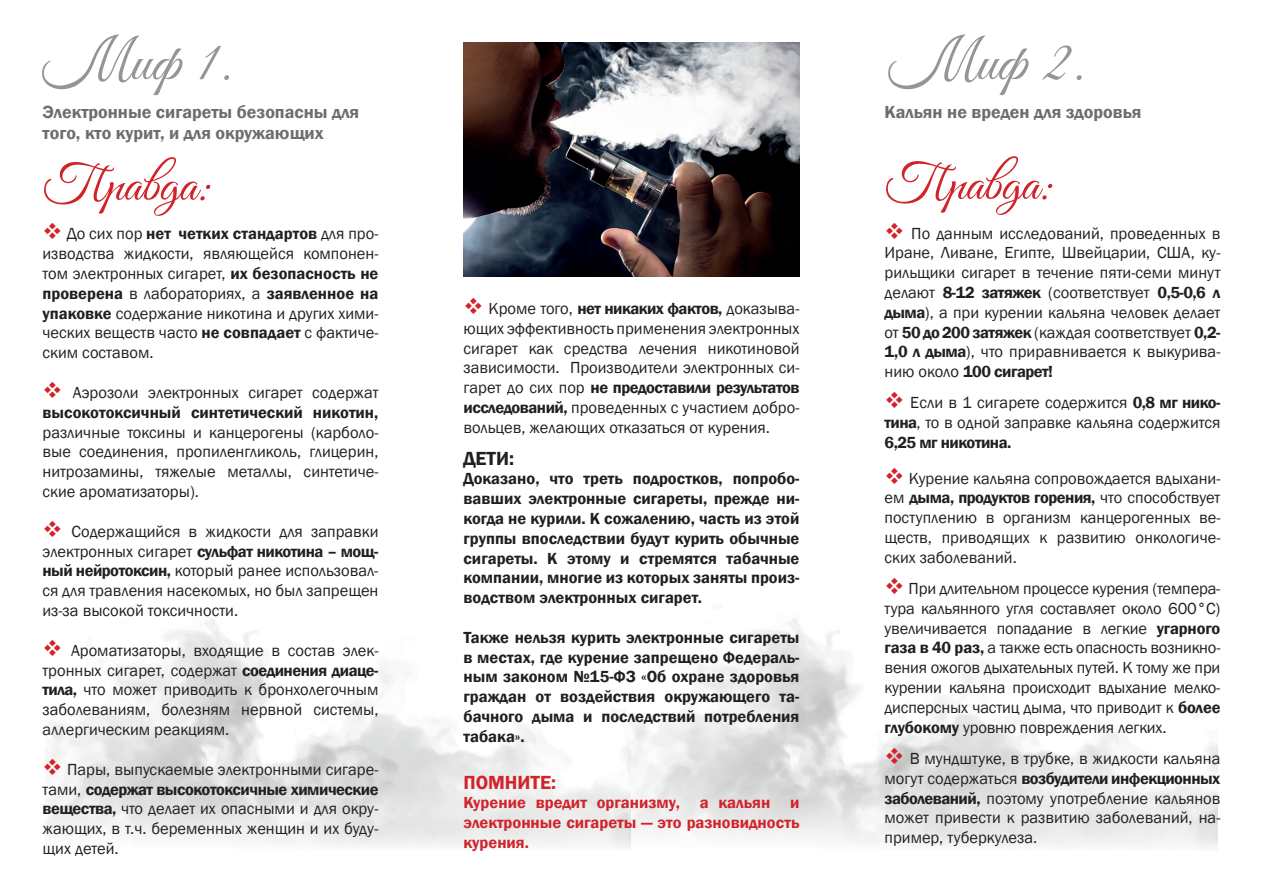
<style>
.page{position:relative;width:1263px;height:893px;background:#fff}
.page>*{position:absolute;margin:0;border:0;box-sizing:border-box;transform-origin:0 0}
.t1{font:58.5px "Good Vibes Pro";color:#939598}
.t2{font:51px "Good Vibes Pro";color:#d1232a}
.t3{font:600 19.5px "Franklin Gothic";color:#d1232a}
.t4{font:600 19.5px "Franklin Gothic";color:#231f20}
.t5{font:600 18px/21.6px "Franklin Gothic";color:#6c6d70}
.t6{font:16.5px/19.8px "Franklin Gothic";color:#231f20;text-align:justify}
.t7{font:600 16.5px/19.8px "Franklin Gothic";color:#231f20;text-align:justify}
.t8{font:600 16.5px/19.8px "Franklin Gothic";color:#d1232a;text-align:justify}
.s1{color:#d1232a}
.s2{font-weight:600}
.s3{font-weight:400}
</style>
<div class="page">
<img style="left:463px;top:43px;width:336px;height:233px">
<h1 class="t1" style="left:43px;top:25px;width:189px">Миф 1.</h1>
<p class="t5" style="left:43px;top:101px;width:318px">Электронные сигареты безопасны для того, кто курит, и для окружающих</p>
<h2 class="t2" style="left:43px;top:152px;width:169px">Правда:</h2>
<p class="t6" style="left:43px;top:224px;width:337px"><span class="s1">❖</span> До сих пор <span class="s2">нет четких стандартов</span> для про&shy;изводства жидкости, являющейся компонен&shy;том электронных сигарет, <span class="s2">их безопасность не проверена</span> в лабораториях, а <span class="s2">заявленное на упаковке</span> содержание никотина и других хими&shy;ческих веществ часто <span class="s2">не совпадает</span> с фактиче&shy;ским составом.</p>
<p class="t7" style="left:43px;top:383px;width:337px"><span class="s1">❖</span> <span class="s3">Аэрозоли электронных сигарет содержат </span>высокотоксичный синтетический никотин,</p>
<p class="t6" style="left:43px;top:423px;width:337px">различные токсины и канцерогены (карболо&shy;вые соединения, пропиленгликоль, глицерин, нитрозамины, тяжелые металлы, синтетиче&shy;ские ароматизаторы).</p>
<p class="t6" style="left:43px;top:522px;width:337px"><span class="s1">❖</span> Содержащийся в жидкости для заправки электронных сигарет <span class="s2">сульфат никотина – мощ&shy;ный нейротоксин,</span> который ранее использовал&shy;ся для травления насекомых, но был запрещен из-за высокой токсичности.</p>
<p class="t6" style="left:43px;top:641px;width:337px"><span class="s1">❖</span> Ароматизаторы, входящие в состав элек&shy;тронных сигарет, содержат <span class="s2">соединения диаце&shy;тила,</span> что может приводить к бронхолегочным заболеваниям, болезням нервной системы, аллергическим реакциям.</p>
<p class="t6" style="left:43px;top:760px;width:337px"><span class="s1">❖</span> Пары, выпускаемые электронными сигаре&shy;тами, <span class="s2">содержат высокотоксичные химические вещества,</span> что делает их опасными и для окру&shy;жающих, в т.ч. беременных женщин и их буду&shy;щих детей.</p>
<p class="t6" style="left:463px;top:299px;width:337px"><span class="s1">❖</span> Кроме того, <span class="s2">нет никаких фактов,</span> доказыва&shy;ющих эффективность применения электронных сигарет как средства лечения никотиновой зависимости. Производители электронных си&shy;гарет до сих пор <span class="s2">не предоставили результатов исследований,</span> проведенных с участием добро&shy;вольцев, желающих отказаться от курения.</p>
<p class="t4" style="left:463px;top:446px;width:52px">ДЕТИ:</p>
<p class="t7" style="left:463px;top:469px;width:337px">Доказано, что треть подростков, попробо&shy;вавших электронные сигареты, прежде ни&shy;когда не курили. К сожалению, часть из этой группы впоследствии будут курить обычные сигареты. К этому и стремятся табачные компании, многие из которых заняты произ&shy;водством электронных сигарет.</p>
<p class="t7" style="left:463px;top:628px;width:337px">Также нельзя курить электронные сигареты в местах, где курение запрещено Федераль&shy;ным законом №15-ФЗ «Об охране здоровья граждан от воздействия окружающего та&shy;бачного дыма и последствий потребления табака».</p>
<p class="t3" style="left:463px;top:770px;width:94px">ПОМНИТЕ:</p>
<p class="t8" style="left:463px;top:793px;width:337px">Курение вредит организму, а кальян и электронные сигареты — это разновидность курения.</p>
<h1 class="t1" style="left:889px;top:25px;width:196px">Миф 2.</h1>
<p class="t5" style="left:884px;top:101px;width:259px">Кальян не вреден для здоровья</p>
<h2 class="t2" style="left:884px;top:151px;width:169px">Правда:</h2>
<p class="t6" style="left:884px;top:224px;width:337px"><span class="s1">❖</span> По данным исследований, проведенных в Иране, Ливане, Египте, Швейцарии, США, ку&shy;рильщики сигарет в течение пяти-семи минут делают <span class="s2">8-12 затяжек</span> (соответствует <span class="s2">0,5-0,6 л дыма</span>), а при курении кальяна человек делает от <span class="s2">50 до 200 затяжек</span> (каждая соответствует <span class="s2">0,2- 1,0 л дыма</span>), что приравнивается к выкурива&shy;нию около <span class="s2">100 сигарет!</span></p>
<p class="t6" style="left:884px;top:393px;width:337px"><span class="s1">❖</span> Если в 1 сигарете содержится <span class="s2">0,8 мг нико&shy;тина</span>, то в одной заправке кальяна содержится <span class="s2">6,25 мг никотина.</span></p>
<p class="t6" style="left:884px;top:468px;width:337px"><span class="s1">❖</span> Курение кальяна сопровождается вдыхани&shy;ем <span class="s2">дыма, продуктов горения,</span> что способствует поступлению в организм канцерогенных ве&shy;ществ, приводящих к развитию онкологиче&shy;ских заболеваний.</p>
<p class="t6" style="left:884px;top:579px;width:337px"><span class="s1">❖</span> При длительном процессе курения (темпера&shy;тура кальянного угля составляет около 600°С) увеличивается попадание в легкие <span class="s2">угарного газа в 40 раз,</span> а также есть опасность возникно&shy;вения ожогов дыхательных путей. К тому же при курении кальяна происходит вдыхание мелко&shy;дисперсных частиц дыма, что приводит к <span class="s2">более глубокому</span> уровню повреждения легких.</p>
<p class="t6" style="left:884px;top:749px;width:337px"><span class="s1">❖</span> В мундштуке, в трубке, в жидкости кальяна могут содержаться <span class="s2">возбудители инфекционных заболеваний,</span> поэтому употребление кальянов может привести к развитию заболеваний, на&shy;пример, туберкулеза.</p>
</div>
